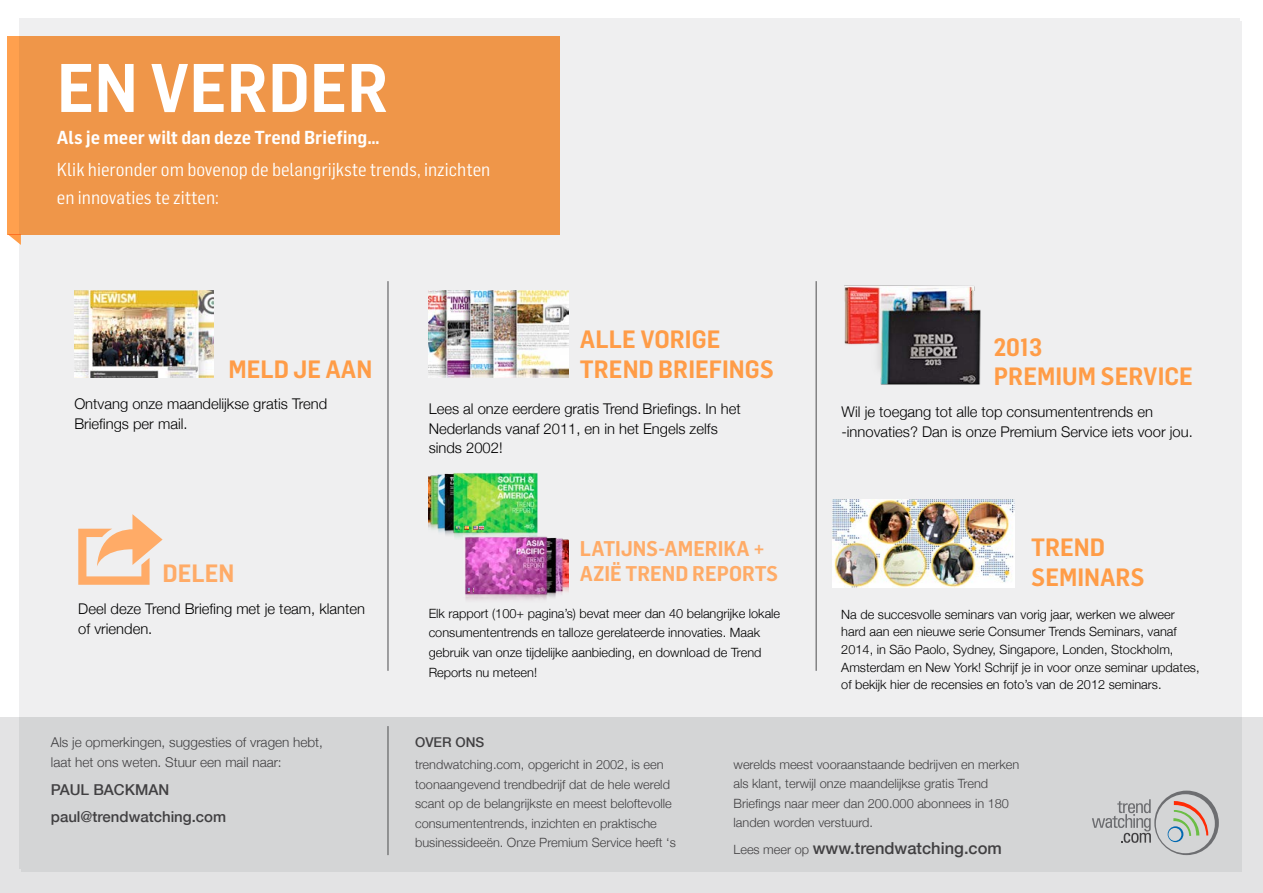
<style>
.page{position:relative;width:1263px;height:893px;background:#fff}
.page>*{position:absolute;margin:0;border:0;box-sizing:border-box;transform-origin:0 0}
.t1{font:600 67.35px "Flama Semicondensed";color:#fff}
.t2{font:600 24.6px/29.5px "Flama Semicondensed";color:#ff9c47}
.t3{font:600 24.6px "Flama Semicondensed";color:#ffab67}
.t4{font:600 20.85px/25px "Flama Semicondensed";color:#ffab67}
.t5{font:18.45px/28.3px "Flama Semicondensed";color:#fff}
.t6{font:600 18.45px "Flama Semicondensed";color:#fff}
.t7{font:500 16.5px "Helvetica Neue";color:#414042}
.t8{font:500 15px/27.5px "Helvetica Neue";color:#414042}
.t9{font:300 14.7px/19.6px "Helvetica Neue";color:#000}
.t10{font:300 13.5px/19.6px "Helvetica Neue";color:#414042}
.t11{font:500 13.5px "Helvetica Neue";color:#414042}
.t12{font:300 12.75px/17.7px "Helvetica Neue";color:#000}
.t13{font:300 12.75px/19.5px "Helvetica Neue";color:#414042}
.s1{font-weight:300;font-size:12.75px}
</style>
<div class="page">
<div style="left:19px;top:18px;width:1220px;height:851px;background:#efeff0"></div>
<div style="left:0;top:718px;width:1263px;height:175px;background:linear-gradient(to right,#d6d7d8,#d7d7d8)"></div>
<svg style="left:8px;top:234px;width:13px;height:11px"></svg>
<div style="left:8px;top:36px;width:552px;height:198px;background:#ef9649"></div>
<hr style="left:388px;top:726px;width:1px;height:129px;background:#4d4d4f">
<svg style="left:1092px;top:791px;width:127px;height:64px"></svg>
<hr style="left:388px;top:281px;width:1px;height:390px;background:#4d4d4f">
<hr style="left:816px;top:281px;width:1px;height:390px;background:#4d4d4f">
<img style="left:74px;top:290px;width:140px;height:88px">
<img style="left:429px;top:290px;width:139px;height:88px">
<svg style="left:78px;top:514px;width:85px;height:71px"></svg>
<img style="left:844px;top:285px;width:137px;height:100px">
<img style="left:833px;top:499px;width:181px;height:89px">
<img style="left:429px;top:472px;width:109px;height:66px">
<svg style="left:455px;top:525px;width:28px;height:5px"></svg>
<img style="left:464px;top:535px;width:104px;height:65px">
<svg style="left:467px;top:587px;width:7px;height:6px"></svg>
<h1 class="t1" style="left:57px;top:44px;width:290px">EN VERDER</h1>
<h3 class="t6" style="left:57px;top:125px;width:324px">ALS JE MEER WILT DAN DEZE TREND BRIEFING…</h3>
<h3 class="t5" style="left:57px;top:154px;width:435px">Klik hieronder om bovenop de belangrijkste trends, inzichten en innovaties te zitten:</h3>
<h2 class="t2" style="left:228px;top:353px;width:145px">MELD JE AAN</h2>
<h2 class="t2" style="left:580px;top:323px;width:164px">ALLE VORIGE<br>TREND BRIEFINGS</h2>
<p class="t9" style="left:74px;top:393px;width:254px">Ontvang onze maandelijkse gratis Trend<br>Briefings per mail.</p>
<h2 class="t3" style="left:163px;top:557px;width:73px">DELEN</h2>
<p class="t9" style="left:78px;top:598px;width:288px">Deel deze Trend Briefing met je team, klanten of vrienden.</p>
<p class="t9" style="left:429px;top:398px;width:314px">Lees al onze eerdere gratis Trend Briefings. In het<br>Nederlands vanaf 2011, en in het Engels zelfs sinds 2002!</p>
<h3 class="t4" style="left:580px;top:535px;width:125px">LATIJNS-AMERIK</h3>
<h3 class="t4" style="left:580px;top:535px;width:200px;text-indent:156px">A +<br>AZIË TREND REPORTS</h3>
<p class="t12" style="left:429px;top:602px;width:353px;line-height:19.6px">Elk rapport (100+ pagina’s) bevat meer dan 40 belangrijke lokale consumententrends en talloze gerelateerde innovaties. Maak gebruik van onze tijdelijke aanbieding, en download de Trend Reports nu meteen!</p>
<h2 class="t2" style="left:994px;top:331px;width:201px">2013<br>PREMIUM SERVICE</h2>
<p class="t9" style="left:841px;top:401px;width:353px">Wil je toegang tot alle top consumententrends en -innovaties? Dan is onze Premium Service iets voor jou.</p>
<h2 class="t2" style="left:1031px;top:531px;width:115px">TREND<br>SEMINARS</h2>
<p class="t12" style="left:841px;top:604px;width:360px">Na de succesvolle seminars van vorig jaar, werken we alweer hard aan een nieuwe serie Consumer Trends Seminars, vanaf 2014, in São Paolo, Sydney, Singapore, Londen, Stockholm, Amsterdam en New York! Schrijf je in voor onze seminar updates, of bekijk hier de recensies en foto’s van de 2012 seminars.</p>
<p class="t10" style="left:51px;top:731px;width:274px">Als je opmerkingen, suggesties of vragen hebt, laat het ons weten. Stuur een mail naar:</p>
<p class="t8" style="left:51px;top:775px;width:177px">PAUL BACKMAN paul@trendwatching.com</p>
<p class="t11" style="left:415px;top:731px;width:71px">OVER ONS</p>
<p class="t13" style="left:415px;top:754px;width:262px">trendwatching.com, opgericht in 2002, is een toonaangevend trendbedrijf dat de hele wereld scant op de belangrijkste en meest beloftevolle consumententrends, inzichten en praktische businessideeën. Onze Premium Service heeft ‘s</p>
<p class="t13" style="left:733px;top:753px;width:287px">werelds meest vooraanstaande bedrijven en merken als klant, terwijl onze maandelijkse gratis Trend Briefings naar meer dan 200.000 abonnees in 180 landen worden verstuurd.</p>
<p class="t7" style="left:733px;top:835px;width:270px"><span class="s1">Lees meer op</span> www.trendwatching.com</p>
</div>
